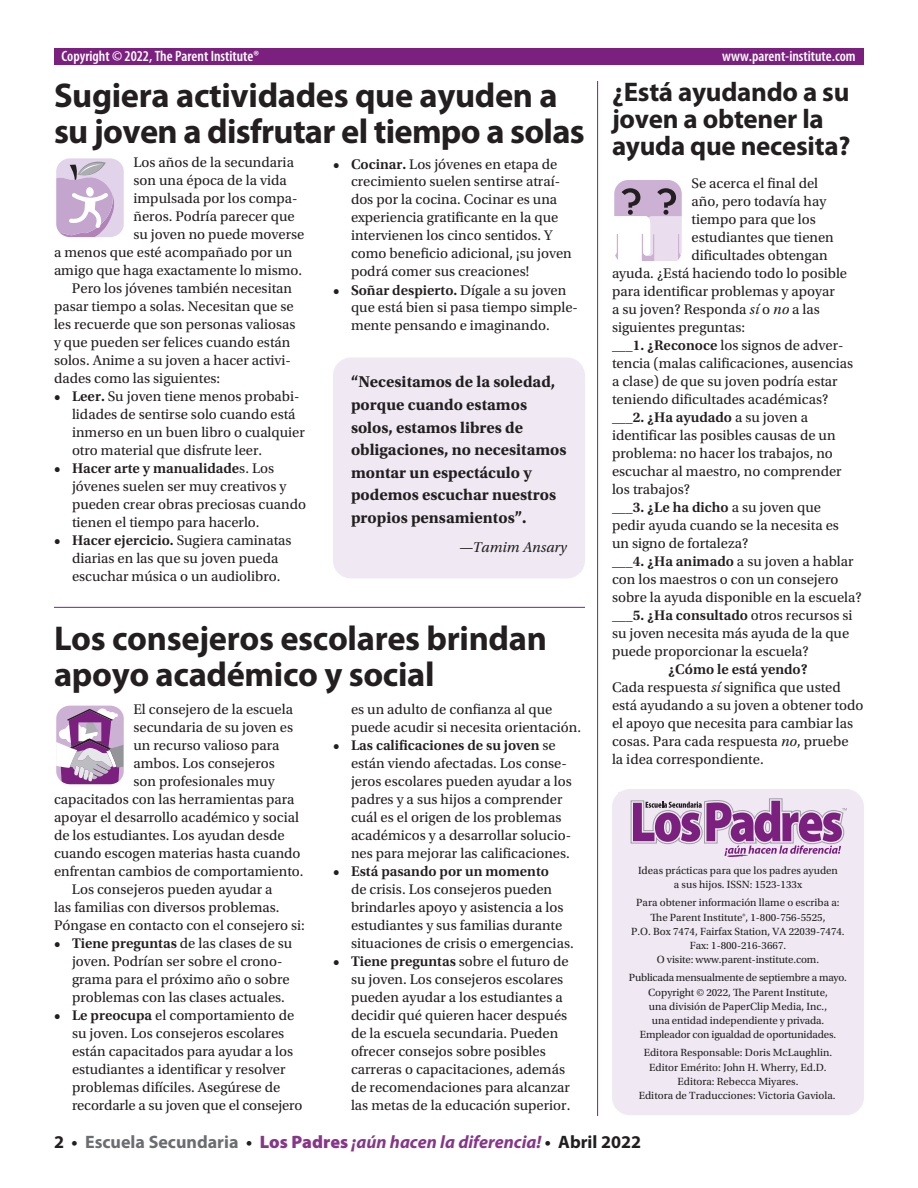
<style>
.page{position:relative;width:918px;height:1188px;background:#fff}
.page>*{position:absolute;margin:0;border:0;box-sizing:border-box;transform-origin:0 0}
.t1{font:700 34.5px/36px "Myriad Pro";letter-spacing:-.01em;color:#231f20}
.t2{font:700 27px/27px "Myriad Pro";letter-spacing:-.01em;color:#231f20}
.t3{font:italic 700 18px "Myriad Pro";color:#87368a}
.t4{font:700 16.5px/22.5px "Utopia Std";color:#231f20}
.t5{font:600 condensed 15px "Myriad Pro";color:#fff}
.t6{font:italic 15px "Utopia Std";color:#231f20}
.t7{font:14.7px/18px "Utopia Std";color:#231f20}
.t8{font:600 14.7px "Utopia Std";color:#231f20}
.t9{font:10.95px/14.1px "Utopia Std";color:#231f20;text-align:center}
.s1{font-weight:600}
.s2{font-style:italic}
.s3{font-weight:400}
.s4{font-style:normal;color:#231f20}
.s5{font-style:normal;color:#6c6d70}
.s6{font-weight:900;font-style:normal}
</style>
<div class="page">
<div style="left:54px;top:49px;width:810px;height:16px;background:#7c2080"></div>
<div style="left:612px;top:789px;width:252px;height:326px;background:#f0e9f4;border-radius:18px"></div>
<svg style="left:631px;top:799px;width:216px;height:58px"></svg>
<svg style="left:56px;top:158px;width:68px;height:79px;background:#d2bed9"></svg>
<svg style="left:56px;top:705px;width:68px;height:80px"></svg>
<svg style="left:614px;top:180px;width:68px;height:81px"></svg>
<div style="left:333px;top:357px;width:252px;height:222px;background:#f0e9f4;border-radius:18px"></div>
<hr style="left:54px;top:607px;width:531px;height:1px;background:#7c2080">
<hr style="left:597px;top:81px;width:1px;height:1035px;background:#7c2080">
<p class="t5" style="left:62px;top:46px;width:199px">Copyright © 2022, The Parent Institute®</p>
<p class="t5" style="left:722px;top:46px;width:135px">www.parent-institute.com</p>
<h1 class="t1" style="left:54px;top:76px;width:532px">Sugiera actividades que ayuden a su joven a disfrutar el tiempo a solas</h1>
<p class="t7" style="left:134px;top:154px;width:162px">Los años de la secundaria</p>
<p class="t7" style="left:134px;top:171px;width:155px">son una época de la vida</p>
<p class="t7" style="left:134px;top:189px;width:166px">impulsada por los compa-</p>
<p class="t7" style="left:134px;top:207px;width:163px">ñeros. Podría parecer que</p>
<p class="t7" style="left:134px;top:225px;width:172px">su joven no puede moverse</p>
<p class="t7" style="left:54px;top:243px;width:240px">a menos que esté acompañado por un</p>
<p class="t7" style="left:54px;top:261px;width:250px">amigo que haga exactamente lo mismo.</p>
<p class="t7" style="left:72px;top:280px;width:222px">Pero los jóvenes también necesitan</p>
<p class="t7" style="left:54px;top:298px;width:241px">pasar tiempo a solas. Necesitan que se</p>
<p class="t7" style="left:54px;top:315px;width:243px">les recuerde que son personas valiosas</p>
<p class="t7" style="left:54px;top:333px;width:238px">y que pueden ser felices cuando están</p>
<p class="t7" style="left:54px;top:351px;width:239px">solos. Anime a su joven a hacer activi-</p>
<p class="t7" style="left:54px;top:369px;width:168px">dades como las siguientes:</p>
<p class="t7" style="left:72px;top:388px;width:234px;text-indent:-18px"><span class="s1">• Leer.</span> Su joven tiene menos probabi&shy;lidades de sentirse solo cuando está inmerso en un buen libro o cualquier otro material que disfrute leer.</p>
<p class="t7" style="left:72px;top:460px;width:236px;text-indent:-18px"><span class="s1">• Hacer arte y manualidade</span>s. Los jóvenes suelen ser muy creativos y pueden crear obras preciosas cuando tienen el tiempo para hacerlo.</p>
<p class="t7" style="left:54px;top:532px;width:239px;text-align:center"><span class="s1">• Hacer ejercicio.</span> Sugiera caminatas diarias en las que su joven pueda escuchar música o un audiolibro.</p>
<p class="t7" style="left:351px;top:155px;width:222px;text-indent:-18px"><span class="s1">• Cocinar.</span> Los jóvenes en etapa de crecimiento suelen sentirse atraí&shy;dos por la cocina. Cocinar es una experiencia gratificante en la que intervienen los cinco sentidos. Y como beneficio adicional, ¡su joven podrá comer sus creaciones!</p>
<p class="t7" style="left:351px;top:281px;width:229px;text-indent:-18px"><span class="s1">• Soñar despierto.</span> Dígale a su joven que está bien si pasa tiempo simple&shy;mente pensando e imaginando.</p>
<p class="t4" style="left:351px;top:371px;width:217px">“Necesitamos de la soledad, porque cuando estamos solos, estamos libres de obligaciones, no necesitamos montar un espectáculo y podemos escuchar nuestros propios pensamientos”.</p>
<p class="t6" style="left:459px;top:539px;width:110px">—Tamim Ansary</p>
<h1 class="t1" style="left:54px;top:619px;width:494px">Los consejeros escolares brindan apoyo académico y social</h1>
<p class="t7" style="left:133px;top:701px;width:161px">El consejero de la escuela</p>
<p class="t7" style="left:133px;top:719px;width:161px">secundaria de su joven es</p>
<p class="t7" style="left:133px;top:737px;width:148px">un recurso valioso para</p>
<p class="t7" style="left:133px;top:755px;width:143px">ambos. Los consejeros</p>
<p class="t7" style="left:133px;top:773px;width:143px">son profesionales muy</p>
<p class="t7" style="left:54px;top:791px;width:242px">capacitados con las herramientas para</p>
<p class="t7" style="left:54px;top:809px;width:247px">apoyar el desarrollo académico y social</p>
<p class="t7" style="left:54px;top:827px;width:232px">de los estudiantes. Los ayudan desde</p>
<p class="t7" style="left:54px;top:845px;width:248px">cuando escogen materias hasta cuando</p>
<p class="t7" style="left:54px;top:863px;width:251px">enfrentan cambios de comportamiento.</p>
<p class="t7" style="left:72px;top:881px;width:202px">Los consejeros pueden ayudar a</p>
<p class="t7" style="left:54px;top:899px;width:227px">las familias con diversos problemas.</p>
<p class="t7" style="left:54px;top:917px;width:252px">Póngase en contacto con el consejero si:</p>
<p class="t7" style="left:72px;top:935px;width:222px;text-indent:-18px"><span class="s1">• Tiene preguntas</span> de las clases de su joven. Podrían ser sobre el crono&shy;grama para el próximo año o sobre problemas con las clases actuales.</p>
<p class="t7" style="left:72px;top:1007px;width:232px;text-indent:-18px"><span class="s1">• Le preocupa</span> el comportamiento de su joven. Los consejeros escolares están capacitados para ayudar a los estudiantes a identificar y resolver problemas difíciles. Asegúrese de recordarle a su joven que el consejero</p>
<p class="t7" style="left:351px;top:700px;width:232px">es un adulto de confianza al que puede acudir si necesita orientación.</p>
<p class="t7" style="left:351px;top:737px;width:222px;text-indent:-18px"><span class="s1">• Las calificaciones de su joven</span> se están viendo afectadas. Los conse&shy;jeros escolares pueden ayudar a los padres y a sus hijos a comprender cuál es el origen de los problemas académicos y a desarrollar solucio&shy;nes para mejorar las calificaciones.</p>
<p class="t8" style="left:333px;top:863px;width:217px">• Está pasando por un momento</p>
<p class="t7" style="left:351px;top:881px;width:224px">de crisis. Los consejeros pueden brindarles apoyo y asistencia a los estudiantes y sus familias durante situaciones de crisis o emergencias.</p>
<p class="t7" style="left:351px;top:953px;width:221px;text-indent:-18px"><span class="s1">• Tiene preguntas</span> sobre el futuro de su joven. Los consejeros escolares pueden ayudar a los estudiantes a decidir qué quieren hacer después de la escuela secundaria. Pueden ofrecer consejos sobre posibles carreras o capacitaciones, además de recomendaciones para alcanzar las metas de la educación superior.</p>
<h2 class="t2" style="left:612px;top:78px;width:240px">¿Está ayudando a su joven a obtener la ayuda que necesita?</h2>
<p class="t7" style="left:692px;top:175px;width:128px">Se acerca el final del</p>
<p class="t7" style="left:692px;top:193px;width:136px">año, pero todavía hay</p>
<p class="t7" style="left:692px;top:211px;width:126px">tiempo para que los</p>
<p class="t7" style="left:692px;top:229px;width:144px">estudiantes que tienen</p>
<p class="t7" style="left:692px;top:247px;width:138px">dificultades obtengan</p>
<p class="t7" style="left:612px;top:265px;width:237px">ayuda. ¿Está haciendo todo lo posible</p>
<p class="t7" style="left:612px;top:283px;width:224px">para identificar problemas y apoyar</p>
<p class="t7" style="left:612px;top:301px;width:209px">a su joven? Responda <span class="s2">sí</span> o <span class="s2">no</span> a las</p>
<p class="t7" style="left:612px;top:319px;width:135px">siguientes preguntas:</p>
<p class="t7" style="left:612px;top:337px;width:233px"><span class="s1">___1. ¿Reconoce</span> los signos de adver-</p>
<p class="t7" style="left:612px;top:355px;width:243px">tencia (malas calificaciones, ausencias</p>
<p class="t7" style="left:612px;top:373px;width:227px">a clase) de que su joven podría estar</p>
<p class="t7" style="left:612px;top:391px;width:218px">teniendo dificultades académicas?</p>
<p class="t8" style="left:612px;top:409px;width:197px">___2. ¿Ha ayudado <span class="s3">a su joven a</span></p>
<p class="t7" style="left:612px;top:427px;width:225px">identificar las posibles causas de un</p>
<p class="t7" style="left:612px;top:445px;width:222px">problema: no hacer los trabajos, no</p>
<p class="t7" style="left:612px;top:463px;width:231px">escuchar al maestro, no comprender</p>
<p class="t7" style="left:612px;top:481px;width:80px">los trabajos?</p>
<p class="t8" style="left:612px;top:499px;width:211px">___3. ¿Le ha dicho <span class="s3">a su joven que</span></p>
<p class="t7" style="left:612px;top:517px;width:228px">pedir ayuda cuando se la necesita es</p>
<p class="t7" style="left:612px;top:535px;width:138px">un signo de fortaleza?</p>
<p class="t8" style="left:612px;top:553px;width:243px">___4. ¿Ha animado <span class="s3">a su joven a hablar</span></p>
<p class="t7" style="left:612px;top:571px;width:228px">con los maestros o con un consejero</p>
<p class="t7" style="left:612px;top:589px;width:251px">sobre la ayuda disponible en la escuela?</p>
<p class="t8" style="left:612px;top:607px;width:242px">___5. ¿Ha consultado <span class="s3">otros recursos si</span></p>
<p class="t7" style="left:612px;top:625px;width:239px">su joven necesita más ayuda de la que</p>
<p class="t7" style="left:612px;top:643px;width:198px">puede proporcionar la escuela?</p>
<p class="t7" style="left:612px;top:661px;width:253px;text-indent:56px"><span class="s1">¿Cómo le está yendo?<br></span>Cada respuesta <span class="s2">sí</span> significa que usted está ayudando a su joven a obtener todo el apoyo que necesita para cambiar las cosas. Para cada respuesta <span class="s2">no</span>, pruebe la idea correspondiente.</p>
<p class="t9" style="left:638px;top:863px;width:202px">Ideas prácticas para que los padres ayuden a sus hijos. ISSN: 1523-133x</p>
<p class="t9" style="left:631px;top:896px;width:215px">Para obtener información llame o escriba a:<br>The Parent Institute®, 1-800-756-5525,<br>P.O. Box 7474, Fairfax Station, VA 22039-7474.<br>Fax: 1-800-216-3667.<br>O visite: www.parent-institute.com.</p>
<p class="t9" style="left:629px;top:971px;width:220px">Publicada mensualmente de septiembre a mayo.<br>Copyright © 2022, The Parent Institute,<br>una división de PaperClip Media, Inc.,<br>una entidad independiente y privada.<br>Empleador con igualdad de oportunidades.</p>
<p class="t9" style="left:639px;top:1046px;width:198px">Editora Responsable: Doris McLaughlin.<br>Editor Emérito: John H. Wherry, Ed.D.<br>Editora: Rebecca Miyares.<br>Editora de Traducciones: Victoria Gaviola.</p>
<p class="t3" style="left:54px;top:1130px;width:589px"><span class="s4">2 •</span> <span class="s5">Escuela Secundaria</span> <span class="s4">•</span> <span class="s6">Los Padres</span> ¡aún hacen la diferencia! <span class="s4">• Abril 2022</span></p>
</div>
